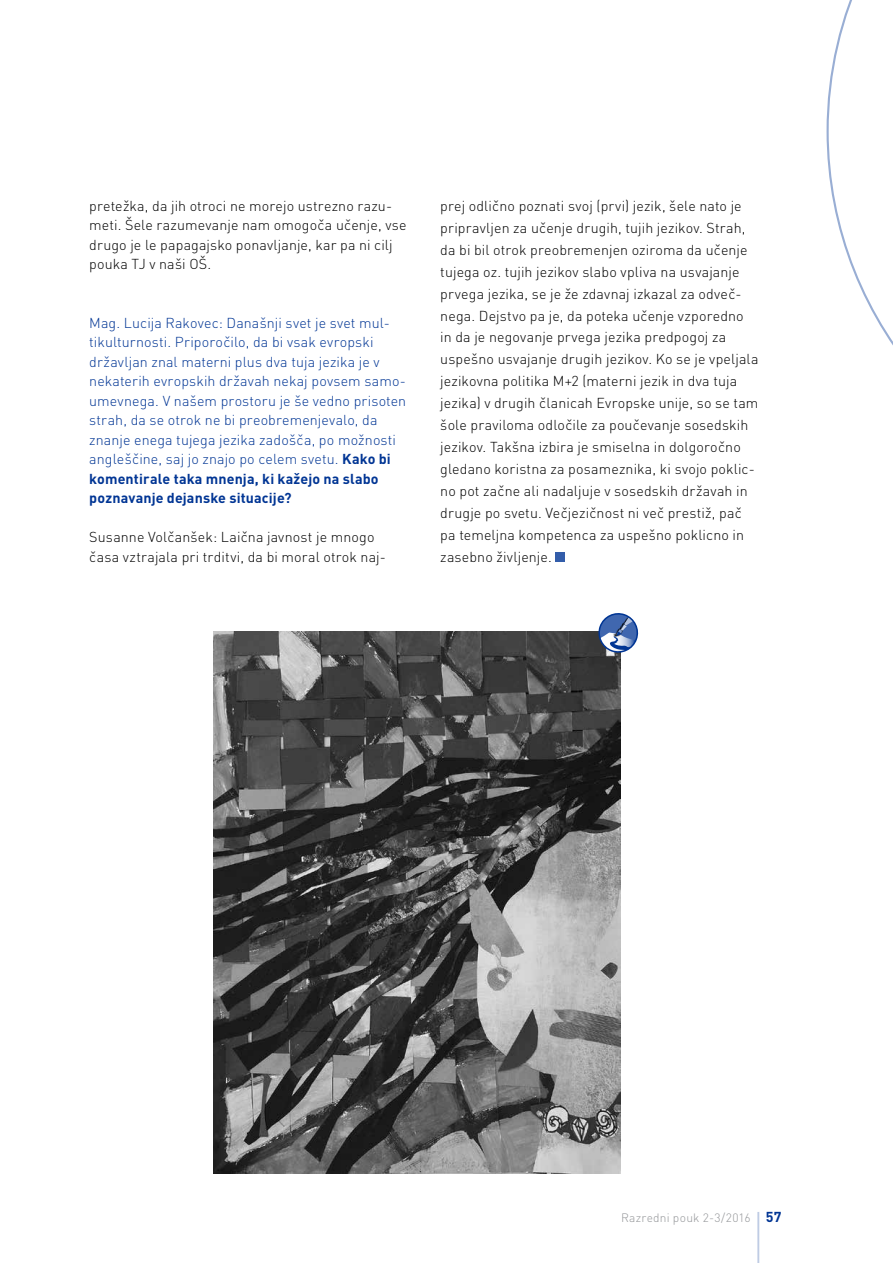
<style>
.page{position:relative;width:893px;height:1263px;background:#fff}
.page>*{position:absolute;margin:0;border:0;box-sizing:border-box;transform-origin:0 0}
.t1{font:300 14.25px/21.9px "DINP";letter-spacing:.01em;color:#000}
.t2{font:300 14.25px/19.5px "DINP";letter-spacing:.01em;color:#003594}
.t3{font:300 12px "DINP";letter-spacing:.02em;color:#939598}
.s1{font-weight:700}
.s2{font-weight:700;font-size:14.25px;color:#003594}
</style>
<div class="page">
<svg style="left:826px;top:0;width:67px;height:345px"></svg>
<hr style="left:758px;top:1212px;width:1px;height:51px;background:#bfcce4">
<div style="left:555px;top:552px;width:10px;height:10px;background:#335daa"></div>
<img style="left:214px;top:631px;width:406px;height:543px">
<svg style="left:595px;top:613px;width:44px;height:43px"></svg>
<p class="t1" style="left:89px;top:196px;width:319px;line-height:19.5px">pretežka, da jih otroci ne morejo ustrezno razu&shy;meti. Šele razumevanje nam omogoča učenje, vse drugo je le papagajsko ponavljanje, kar pa ni cilj pouka TJ v naši OŠ.</p>
<p class="t2" style="left:89px;top:313px;width:318px">Mag. Lucija Rakovec: Današnji svet je svet mul&shy;tikulturnosti. Priporočilo, da bi vsak evropski državljan znal materni plus dva tuja jezika je v nekaterih evropskih državah nekaj povsem samo&shy;umevnega. V našem prostoru je še vedno prisoten strah, da se otrok ne bi preobremenjevalo, da znanje enega tujega jezika zadošča, po možnosti angleščine, saj jo znajo po celem svetu. <span class="s1">Kako bi komentirale taka mnenja, ki kažejo na slabo poznavanje dejanske situacije?</span></p>
<p class="t1" style="left:89px;top:527px;width:298px;line-height:19.5px">Susanne Volčanšek: Laična javnost je mnogo časa vztrajala pri trditvi, da bi moral otrok naj-</p>
<p class="t1" style="left:440px;top:194px;width:320px">prej odlično poznati svoj (prvi) jezik, šele nato je pripravljen za učenje drugih, tujih jezikov. Strah, da bi bil otrok preobremenjen oziroma da učenje tujega oz. tujih jezikov slabo vpliva na usvajanje prvega jezika, se je že zdavnaj izkazal za odveč&shy;nega. Dejstvo pa je, da poteka učenje vzporedno in da je negovanje prvega jezika predpogoj za uspešno usvajanje drugih jezikov. Ko se je vpeljala jezikovna politika M+2 (materni jezik in dva tuja jezika) v drugih članicah Evropske unije, so se tam šole praviloma odločile za poučevanje sosedskih jezikov. Takšna izbira je smiselna in dolgoročno gledano koristna za posameznika, ki svojo poklic&shy;no pot začne ali nadaljuje v sosedskih državah in drugje po svetu. Večjezičnost ni več prestiž, pač pa temeljna kompetenca za uspešno poklicno in zasebno življenje.</p>
<p class="t3" style="left:621px;top:1210px;width:162px">Razredni pouk 2-3/2016 <span class="s2">57</span></p>
</div>
